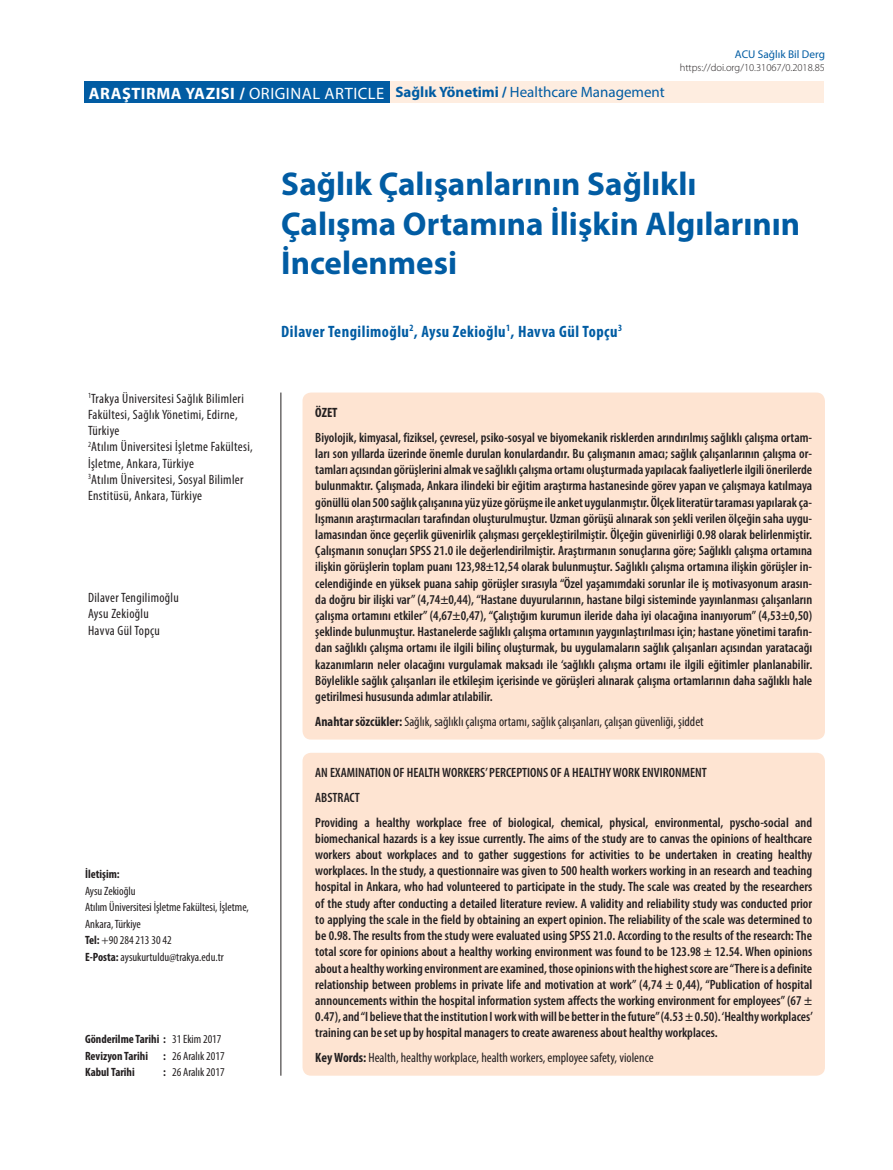
<style>
.page{position:relative;width:893px;height:1170px;background:#fff}
.page>*{position:absolute;margin:0;border:0;box-sizing:border-box;transform-origin:0 0}
.t1{font:700 33px/39.6px "Myriad Pro";color:#015ca3}
.t2{font:700 condensed 16.5px "Myriad Pro";letter-spacing:.03em;color:#015ca3}
.t3{font:15px "Myriad Pro";color:#015ca3}
.t4{font:600 condensed 13.5px/16.2px "Myriad Pro";color:#231f20;text-align:justify}
.t5{font:condensed 13.5px/16.2px "Myriad Pro";letter-spacing:.02em;color:#231f20}
.t6{font:condensed 13.5px "Myriad Pro";color:#231f20}
.t7{font:700 condensed 13.5px "Myriad Pro";color:#231f20}
.t8{font:condensed 12px/16.5px "Myriad Pro";color:#231f20}
.t9{font:700 condensed 12px/16.5px "Myriad Pro";color:#231f20}
.t10{font:11.25px "Myriad Pro";color:#015ca3}
.t11{font:300 10.5px "Myriad Pro";color:#231f20}
.s1{font-weight:700;font-size:16.5px;color:#fff}
.s2{font-size:16.5px;color:#fff}
.s3{font-weight:700}
.s4{font-weight:400}
</style>
<div class="page">
<div style="left:389px;top:82px;width:435px;height:21px;background:#feede0"></div>
<div style="left:84px;top:82px;width:305px;height:21px;background:#015ca3"></div>
<hr style="left:280px;top:392px;width:1px;height:683px;background:#231f20">
<div style="left:302px;top:392px;width:523px;height:347px;background:#fee4d2;border-radius:9px"></div>
<div style="left:302px;top:752px;width:523px;height:323px;background:#fee4d2;border-radius:9px"></div>
<p class="t10" style="left:735px;top:47px;width:91px">ACU Sağlık Bil Derg</p>
<p class="t3" style="left:89px;top:83px;width:577px"><span class="s1">ARAŞTIRMA YAZISI /</span> <span class="s2">ORIGINAL ARTICLE</span> <span class="s3">Sağlık Yönetimi /</span> Healthcare Management</p>
<p class="t11" style="left:680px;top:62px;width:147px">https://doi.org/10.31067/0.2018.85</p>
<h1 class="t1" style="left:281px;top:163px;width:520px">Sağlık Çalışanlarının Sağlıklı<br>Çalışma Ortamına İlişkin Algılarının<br>İncelenmesi</h1>
<p class="t5" style="left:88px;top:390px;width:166px"><sup>1</sup>Trakya Üniversitesi Sağlık Bilimleri<br>Fakültesi, Sağlık Yönetimi, Edirne,<br>Türkiye<br><sup>2</sup>Atılım Üniversitesi İşletme Fakültesi,<br>İşletme, Ankara, Türkiye<br><sup>3</sup>Atılım Üniversitesi, Sosyal Bilimler<br>Enstitüsü, Ankara, Türkiye</p>
<p class="t5" style="left:88px;top:589px;width:92px">Dilaver Tengilimoğlu<br>Aysu Zekioğlu<br>Havva Gül Topçu</p>
<p class="t9" style="left:85px;top:865px;width:36px">İletişim:</p>
<p class="t8" style="left:85px;top:882px;width:165px">Aysu Zekioğlu<br>Atılım Üniversitesi İşletme Fakültesi, İşletme,<br>Ankara, Türkiye<br><span class="s3">Tel:</span> +90 284 213 30 42<br><span class="s3">E-Posta:</span> aysukurtuldu@trakya.edu.tr</p>
<p class="t9" style="left:85px;top:1030px;width:138px">Gönderilme Tarihi : <span class="s4">31 Ekim 2017<br></span>Revizyon Tarihi</p>
<p class="t8" style="left:163px;top:1047px;width:63px"><span class="s3">:</span> 26 Aralık 2017</p>
<p class="t9" style="left:85px;top:1063px;width:51px">Kabul Tarihi</p>
<p class="t8" style="left:163px;top:1063px;width:63px"><span class="s3">:</span> 26 Aralık 2017</p>
<p class="t2" style="left:281px;top:321px;width:343px">Dilaver Tengilimoğlu<sup>2</sup>, Aysu Zekioğlu<sup>1</sup>, Havva Gül Topçu<sup>3</sup></p>
<p class="t7" style="left:315px;top:404px;width:24px">ÖZET</p>
<p class="t4" style="left:315px;top:429px;width:498px">Biyolojik, kimyasal, fiziksel, çevresel, psiko-sosyal ve biyomekanik risklerden arındırılmış sağlıklı çalışma ortam&shy;ları son yıllarda üzerinde önemle durulan konulardandır. Bu çalışmanın amacı; sağlık çalışanlarının çalışma or&shy;tamları açısından görüşlerini almak ve sağlıklı çalışma ortamı oluşturmada yapılacak faaliyetlerle ilgili önerilerde bulunmaktır. Çalışmada, Ankara ilindeki bir eğitim araştırma hastanesinde görev yapan ve çalışmaya katılmaya gönüllü olan 500 sağlık çalışanına yüz yüze görüşme ile anket uygulanmıştır. Ölçek literatür taraması yapılarak ça&shy;lışmanın araştırmacıları tarafından oluşturulmuştur. Uzman görüşü alınarak son şekli verilen ölçeğin saha uygu&shy;lamasından önce geçerlik güvenirlik çalışması gerçekleştirilmiştir. Ölçeğin güvenirliği 0.98 olarak belirlenmiştir.<br>Çalışmanın sonuçları SPSS 21.0 ile değerlendirilmiştir. Araştırmanın sonuçlarına göre; Sağlıklı çalışma ortamına ilişkin görüşlerin toplam puanı 123,98±12,54 olarak bulunmuştur. Sağlıklı çalışma ortamına ilişkin görüşler in&shy;celendiğinde en yüksek puana sahip görüşler sırasıyla “Özel yaşamımdaki sorunlar ile iş motivasyonum arasın&shy;da doğru bir ilişki var” (4,74±0,44), “Hastane duyurularının, hastane bilgi sisteminde yayınlanması çalışanların çalışma ortamını etkiler” (4,67±0,47), “Çalıştığım kurumun ileride daha iyi olacağına inanıyorum” (4,53±0,50) şeklinde bulunmuştur. Hastanelerde sağlıklı çalışma ortamının yaygınlaştırılması için; hastane yönetimi tarafın&shy;dan sağlıklı çalışma ortamı ile ilgili bilinç oluşturmak, bu uygulamaların sağlık çalışanları açısından yaratacağı kazanımların neler olacağını vurgulamak maksadı ile ‘sağlıklı çalışma ortamı ile ilgili eğitimler planlanabilir.<br>Böylelikle sağlık çalışanları ile etkileşim içerisinde ve görüşleri alınarak çalışma ortamlarının daha sağlıklı hale getirilmesi hususunda adımlar atılabilir.</p>
<p class="t6" style="left:315px;top:713px;width:390px"><span class="s3">Anahtar sözcükler:</span> Sağlık, sağlıklı çalışma ortamı, sağlık çalışanları, çalışan güvenliği, şiddet</p>
<p class="t4" style="left:315px;top:760px;width:498px;line-height:24.8px;text-align:left">AN EXAMINATION OF HEALTH WORKERS’ PERCEPTIONS OF A HEALTHY WORK ENVIRONMENT<br>ABSTRACT<br>Providing a healthy workplace free of biological, chemical, physical, environmental, pyscho-social and</p>
<p class="t4" style="left:315px;top:830px;width:499px">biomechanical hazards is a key issue currently. The aims of the study are to canvas the opinions of healthcare workers about workplaces and to gather suggestions for activities to be undertaken in creating healthy workplaces. In the study, a questionnaire was given to 500 health workers working in an research and teaching hospital in Ankara, who had volunteered to participate in the study. The scale was created by the researchers of the study after conducting a detailed literature review. A validity and reliability study was conducted prior to applying the scale in the field by obtaining an expert opinion. The reliability of the scale was determined to be 0.98. The results from the study were evaluated using SPSS 21.0. According to the results of the research: The total score for opinions about a healthy working environment was found to be 123.98 ± 12.54. When opinions about a healthy working environment are examined, those opinions with the highest score are “There is a definite relationship between problems in private life and motivation at work” (4,74 ± 0,44), “Publication of hospital announcements within the hospital information system affects the working environment for employees” (67 ± 0.47), and “I believe that the institution I work with will be better in the future” (4.53 ± 0.50). ‘Healthy workplaces’ training can be set up by hospital managers to create awareness about healthy workplaces.</p>
<p class="t6" style="left:315px;top:1049px;width:340px"><span class="s3">Key Words:</span> Health, healthy workplace, health workers, employee safety, violence</p>
</div>
